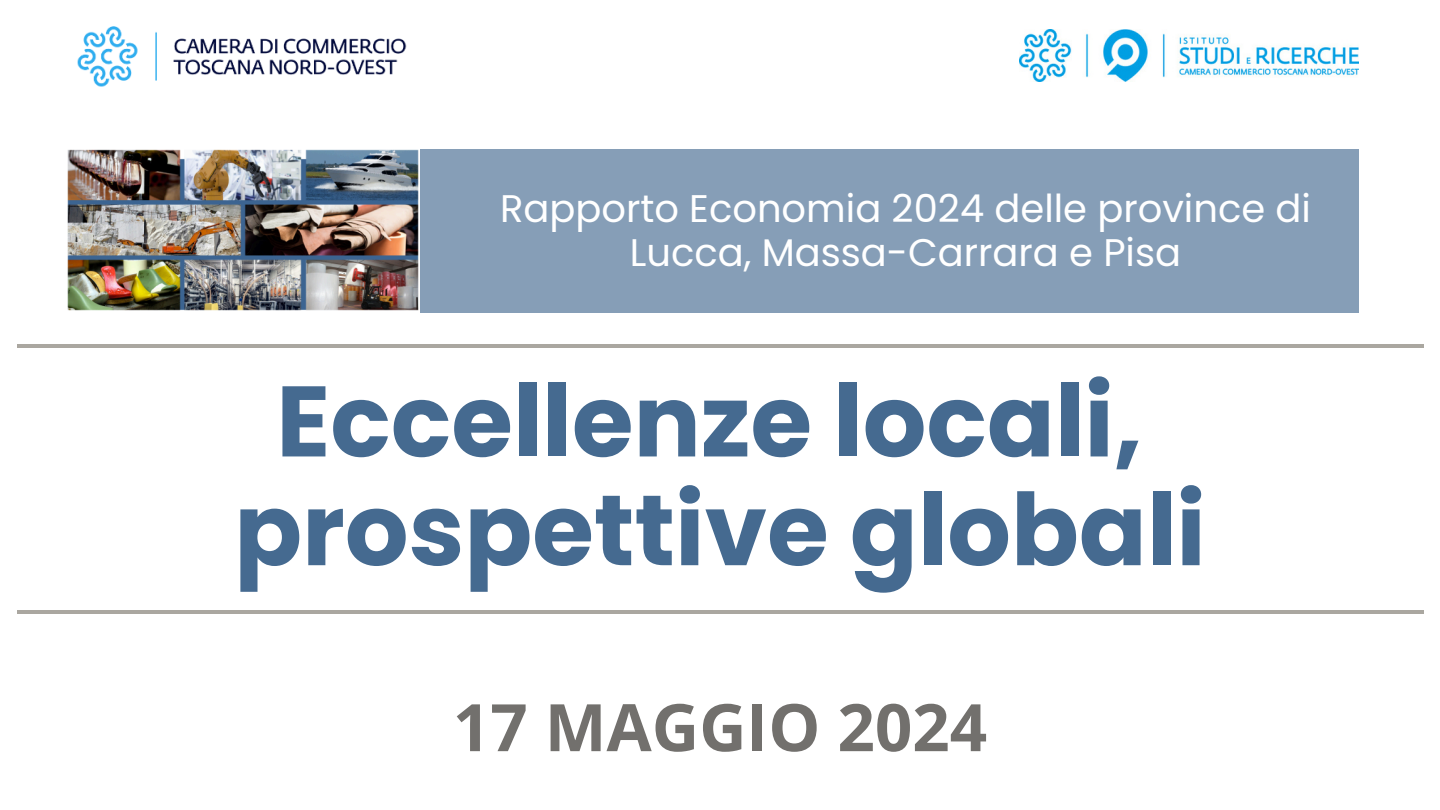
<style>
.page{position:relative;width:1440px;height:810px;background:#fff}
.page>*{position:absolute;margin:0;border:0;box-sizing:border-box;transform-origin:0 0}
.t1{font:700 100px/108.8px "Poppins";color:#456a90;text-align:center}
.t2{font:700 65.5px "Open Sans";color:#72706d}
.t3{font:38.5px "Poppins";color:#fff}
</style>
<div class="page">
<div style="left:404px;top:149px;width:955px;height:164px;background:#869eb7"></div>
<img style="left:67px;top:149px;width:352px;height:164px">
<hr style="left:17px;top:344px;width:1406px;height:4px;background:#aaa7a0">
<hr style="left:17px;top:610px;width:1406px;height:4px;background:#aaa7a0">
<img style="left:77px;top:26px;width:330px;height:61px">
<img style="left:1020px;top:29px;width:339px;height:52px">
<p class="t3" style="left:500px;top:181px;width:813px">Rapporto Economia 2024 delle province di</p>
<p class="t3" style="left:630px;top:225px;width:553px">Lucca, Massa-Carrara e Pisa</p>
<p class="t1" style="left:234px;top:367px;width:973px">Eccellenze locali, prospettive globali</p>
<p class="t2" style="left:453px;top:681px;width:536px">17 MAGGIO 2024</p>
</div>
